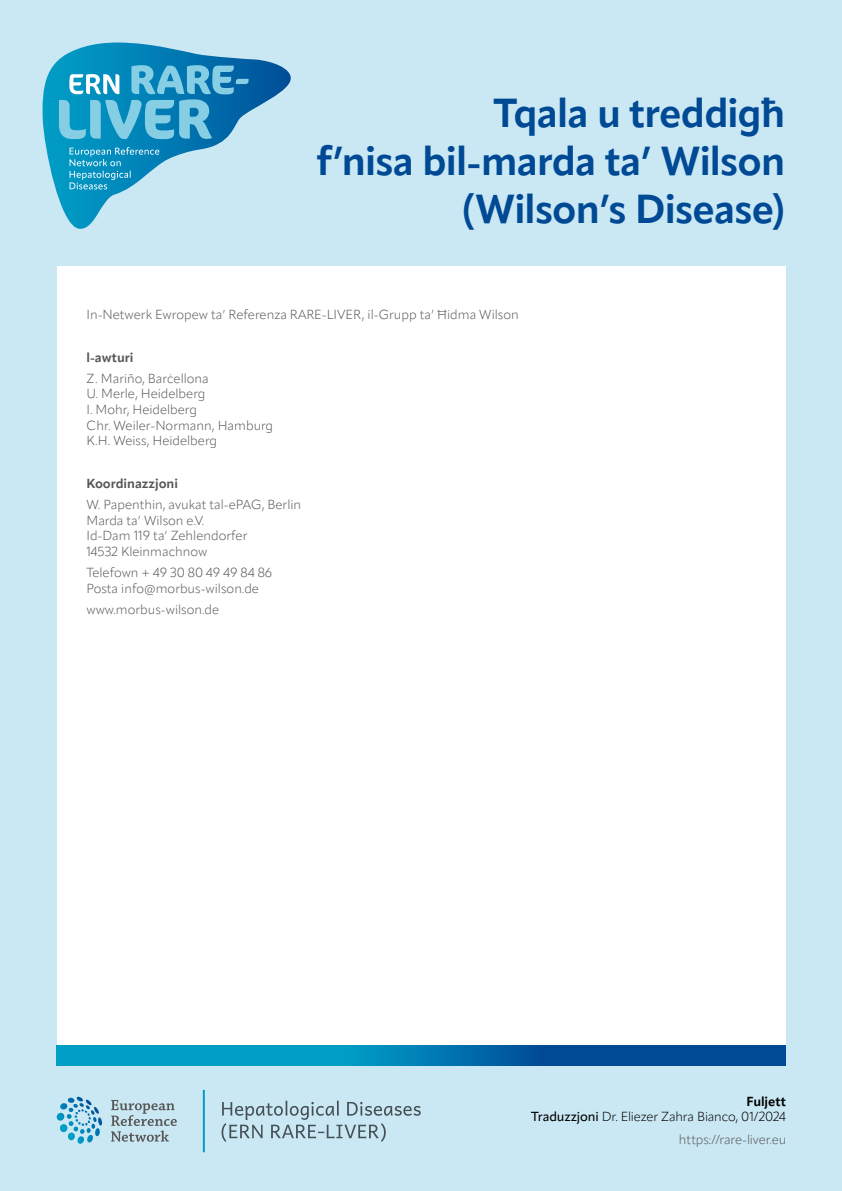
<style>
.page{position:relative;width:842px;height:1191px;background:#cae8f3}
.page>*{position:absolute;margin:0;border:0;box-sizing:border-box;transform-origin:0 0}
.t1{font:700 40px/48px "Apparat";letter-spacing:-.02em;color:#004994;text-align:right}
.t2{font:300 13px/15.6px "Apparat";color:#575756}
.t3{font:300 13px/15.6px "Apparat";letter-spacing:-.015em;color:#000;text-align:right}
.t4{font:700 13px "Apparat";color:#575756}
.s1{font-weight:700}
.s2{font-weight:500}
</style>
<div class="page">
<div style="left:57px;top:266px;width:728px;height:793px;background:#fff"></div>
<svg style="left:57px;top:1046px;width:728px;height:19px;background:#0076ae"></svg>
<svg style="left:43px;top:43px;width:248px;height:186px"></svg>
<svg style="left:59px;top:65px;width:190px;height:74px;background:#40a3ca"></svg>
<svg style="left:70px;top:147px;width:89px;height:42px;background:#34a3ca"></svg>
<img style="left:221px;top:1106px;width:200px;height:30px">
<img style="left:222px;top:1100px;width:141px;height:15px">
<img style="left:222px;top:1123px;width:164px;height:19px">
<svg style="left:111px;top:1100px;width:66px;height:41px"></svg>
<svg style="left:57px;top:1096px;width:45px;height:48px"></svg>
<hr style="left:203px;top:1089px;width:2px;height:63px;background:#009dc5">
<h1 class="t1" style="left:316px;top:89px;width:470px">Tqala u treddigħ<br>f’nisa bil-marda ta’ Wilson (Wilson’s Disease)</h1>
<p class="t2" style="left:86px;top:307px;width:434px">In-Netwerk Ewropew ta’ Referenza RARE-LIVER, il-Grupp ta’ Ħidma Wilson</p>
<p class="t4" style="left:86px;top:349px;width:49px">l-awturi</p>
<p class="t2" style="left:86px;top:370px;width:188px">Z. Mariño, Barċellona<br>U. Merle, Heidelberg<br>I. Mohr, Heidelberg<br>Chr. Weiler-Normann, Hamburg<br>K.H. Weiss, Heidelberg</p>
<p class="t4" style="left:86px;top:475px;width:93px">Koordinazzjoni</p>
<p class="t2" style="left:86px;top:497px;width:216px">W. Papenthin, avukat tal-ePAG, Berlin<br>Marda ta’ Wilson e.V.<br>Id-Dam 119 ta’ Zehlendorfer<br>14532 Kleinmachnow</p>
<p class="t2" style="left:86px;top:565px;width:187px">Telefown + 49 30 80 49 49 84 86<br>Posta info@morbus-wilson.de</p>
<p class="t2" style="left:86px;top:602px;width:134px">www.morbus-wilson.de</p>
<p class="t3" style="left:531px;top:1093px;width:256px"><span class="s1">Fuljett<br></span><span class="s2">Traduzzjoni</span> Dr. Eliezer Zahra Bianco, 01/2024</p>
<p class="t2" style="left:679px;top:1131px;width:109px">https://rare-liver.eu</p>
</div>
